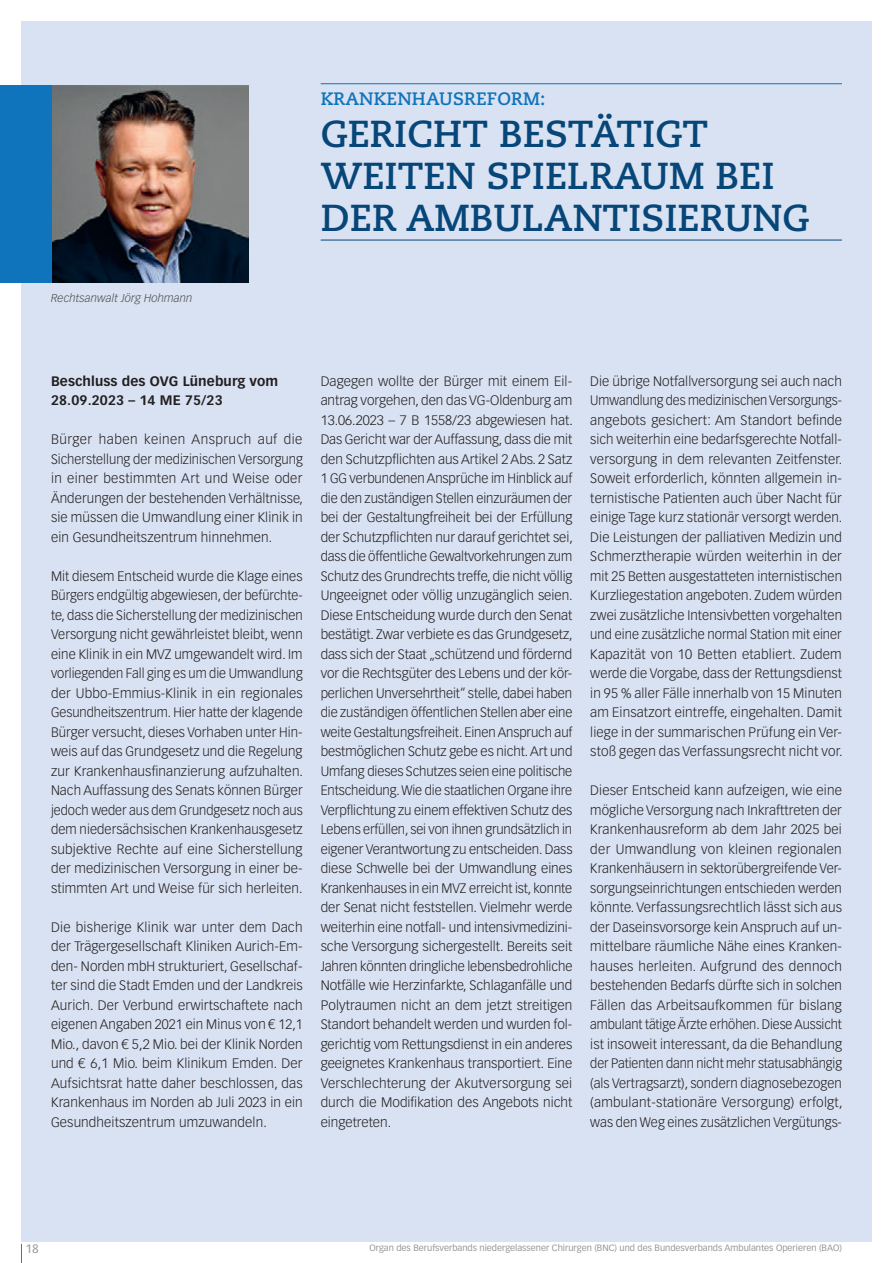
<style>
.page{position:relative;width:893px;height:1263px;background:#fff}
.page>*{position:absolute;margin:0;border:0;box-sizing:border-box;transform-origin:0 0}
.Head{font:700 37.5px/42px "Caecilia LT Pro 75";color:#064678}
.Überzeile_HL{font:700 18px "Caecilia LT Pro 75";letter-spacing:.01em;color:#1074bc}
.copy{font:300 13.5px/19.5px "Vectora LT Pro";letter-spacing:.01em;color:#231f20;text-align:justify}
.Sub_1{font:700 13.5px/19.5px "Vectora LT Pro";letter-spacing:.01em;color:#231f20}
.t1{font:12px "Vectora LT Pro";color:#95979a}
.BU{font:italic 300 11.25px "Vectora LT Pro";letter-spacing:.01em;color:#4b4c4d}
.t2{font:9px "Vectora LT Pro";color:#95979a}
</style>
<div class="page">
<svg style="left:21px;top:1244px;width:1px;height:19px"></svg>
<div style="left:21px;top:21px;width:851px;height:1220px;background:#d9e2f2"></div>
<hr style="left:321px;top:83px;width:521px;height:1px;background:#1074bc">
<hr style="left:321px;top:240px;width:521px;height:1px;background:#064678">
<img style="left:51px;top:85px;width:198px;height:198px">
<div style="left:0;top:85px;width:51px;height:198px;background:#1074bc"></div>
<p class="BU" style="left:51px;top:291px;width:143px">Rechtsanwalt Jörg Hohmann</p>
<p class="Überzeile_HL" style="left:321px;top:87px;width:226px">KRANKENHAUSREFORM:</p>
<p class="Head" style="left:321px;top:112px;width:490px">GERICHT BESTÄTIGT<br>WEITEN SPIELRAUM BEI<br>DER AMBULANTISIERUNG</p>
<p class="Sub_1" style="left:51px;top:371px;width:229px">Beschluss des OVG Lüneburg vom<br>28.09.2023 – 14 ME 75/23</p>
<p class="copy" style="left:51px;top:429px;width:254px">Bürger haben keinen Anspruch auf die Sicherstellung der medizinischen Versorgung in einer bestimmten Art und Weise oder Änderungen der bestehenden Verhältnisse, sie müssen die Umwandlung einer Klinik in ein Gesundheitszentrum hinnehmen.</p>
<p class="copy" style="left:51px;top:566px;width:254px">Mit diesem Entscheid wurde die Klage eines Bürgers endgültig abgewiesen, der befürchte&shy;te, dass die Sicherstellung der medizinischen Versorgung nicht gewährleistet bleibt, wenn eine Klinik in ein MVZ umgewandelt wird. Im vorliegenden Fall ging es um die Umwandlung der Ubbo-Emmius-Klinik in ein regionales Gesundheitszentrum. Hier hatte der klagende Bürger versucht, dieses Vorhaben unter Hin&shy;weis auf das Grundgesetz und die Regelung zur Krankenhausfinanzierung aufzuhalten.<br>Nach Auffassung des Senats können Bürger jedoch weder aus dem Grundgesetz noch aus dem niedersächsischen Krankenhausgesetz subjektive Rechte auf eine Sicherstellung der medizinischen Versorgung in einer be&shy;stimmten Art und Weise für sich herleiten.</p>
<p class="copy" style="left:51px;top:917px;width:253px">Die bisherige Klinik war unter dem Dach der Trägergesellschaft Kliniken Aurich-Em&shy;den- Norden mbH strukturiert, Gesellschaf&shy;ter sind die Stadt Emden und der Landkreis Aurich. Der Verbund erwirtschaftete nach eigenen Angaben 2021 ein Minus von € 12,1<br>Mio., davon € 5,2 Mio. bei der Klinik Norden und € 6,1 Mio. beim Klinikum Emden. Der Aufsichtsrat hatte daher beschlossen, das Krankenhaus im Norden ab Juli 2023 in ein Gesundheitszentrum umzuwandeln.</p>
<p class="copy" style="left:321px;top:371px;width:254px">Dagegen wollte der Bürger mit einem Eil&shy;antrag vorgehen, den das VG-Oldenburg am 13.06.2023 – 7 B 1558/23 abgewiesen hat.<br>Das Gericht war der Auffassung, dass die mit den Schutzpflichten aus Artikel 2 Abs. 2 Satz 1 GG verbundenen Ansprüche im Hinblick auf die den zuständigen Stellen einzuräumen der bei der Gestaltungfreiheit bei der Erfüllung der Schutzpflichten nur darauf gerichtet sei, dass die öffentliche Gewaltvorkehrungen zum Schutz des Grundrechts treffe, die nicht völlig Ungeeignet oder völlig unzugänglich seien.<br>Diese Entscheidung wurde durch den Senat bestätigt. Zwar verbiete es das Grundgesetz, dass sich der Staat „schützend und fördernd vor die Rechtsgüter des Lebens und der kör&shy;perlichen Unversehrtheit“ stelle, dabei haben die zuständigen öffentlichen Stellen aber eine weite Gestaltungsfreiheit. Einen Anspruch auf bestmöglichen Schutz gebe es nicht. Art und Umfang dieses Schutzes seien eine politische Entscheidung. Wie die staatlichen Organe ihre Verpflichtung zu einem effektiven Schutz des Lebens erfüllen, sei von ihnen grundsätzlich in eigener Verantwortung zu entscheiden. Dass diese Schwelle bei der Umwandlung eines Krankenhauses in ein MVZ erreicht ist, konnte der Senat nicht feststellen. Vielmehr werde weiterhin eine notfall- und intensivmedizini&shy;sche Versorgung sichergestellt. Bereits seit Jahren könnten dringliche lebensbedrohliche Notfälle wie Herzinfarkte, Schlaganfälle und Polytraumen nicht an dem jetzt streitigen Standort behandelt werden und wurden fol&shy;gerichtig vom Rettungsdienst in ein anderes geeignetes Krankenhaus transportiert. Eine Verschlechterung der Akutversorgung sei durch die Modifikation des Angebots nicht eingetreten.</p>
<p class="copy" style="left:590px;top:371px;width:254px">Die übrige Notfallversorgung sei auch nach Umwandlung des medizinischen Versorgungs&shy;angebots gesichert: Am Standort befinde sich weiterhin eine bedarfsgerechte Notfall&shy;versorgung in dem relevanten Zeitfenster.<br>Soweit erforderlich, könnten allgemein in&shy;ternistische Patienten auch über Nacht für einige Tage kurz stationär versorgt werden.<br>Die Leistungen der palliativen Medizin und Schmerztherapie würden weiterhin in der mit 25 Betten ausgestatteten internistischen Kurzliegestation angeboten. Zudem würden zwei zusätzliche Intensivbetten vorgehalten und eine zusätzliche normal Station mit einer Kapazität von 10 Betten etabliert. Zudem werde die Vorgabe, dass der Rettungsdienst in 95 % aller Fälle innerhalb von 15 Minuten am Einsatzort eintreffe, eingehalten. Damit liege in der summarischen Prüfung ein Ver&shy;stoß gegen das Verfassungsrecht nicht vor.</p>
<p class="copy" style="left:590px;top:780px;width:254px">Dieser Entscheid kann aufzeigen, wie eine mögliche Versorgung nach Inkrafttreten der Krankenhausreform ab dem Jahr 2025 bei der Umwandlung von kleinen regionalen Krankenhäusern in sektorübergreifende Ver&shy;sorgungseinrichtungen entschieden werden könnte. Verfassungsrechtlich lässt sich aus der Daseinsvorsorge kein Anspruch auf un&shy;mittelbare räumliche Nähe eines Kranken&shy;hauses herleiten. Aufgrund des dennoch bestehenden Bedarfs dürfte sich in solchen Fällen das Arbeitsaufkommen für bislang ambulant tätige Ärzte erhöhen. Diese Aussicht ist insoweit interessant, da die Behandlung der Patienten dann nicht mehr statusabhängig (als Vertragsarzt), sondern diagnosebezogen (ambulant-stationäre Versorgung) erfolgt, was den Weg eines zusätzlichen Vergütungs-</p>
<p class="t1" style="left:26px;top:1242px;width:15px">18</p>
<p class="t2" style="left:369px;top:1242px;width:474px">Organ des Berufsverbands niedergelassener Chirurgen (BNC) und des Bundesverbands Ambulantes Operieren (BAO)</p>
</div>
